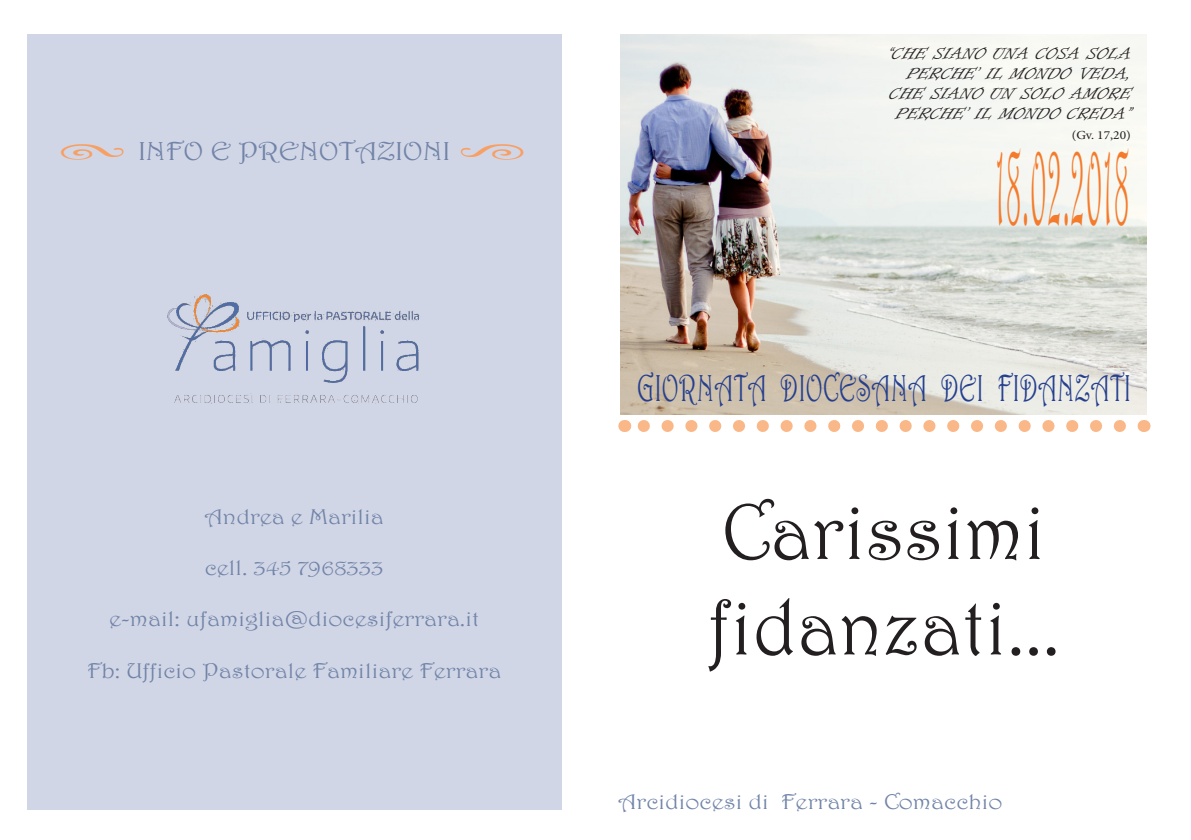
<style>
.page{position:relative;width:1191px;height:840px;background:#fff}
.page>*{position:absolute;margin:0;border:0;box-sizing:border-box;transform-origin:0 0}
.t1{font:115.8px "Harrington";letter-spacing:.05em;color:#f47b2b;scale:.25 1}
.t2{font:86.8px "Harrington";color:#f89f63;scale:.34 1}
.t3{font:79.4px/95.4px "Harrington";color:#231f20}
.t4{font:37.6px "Harrington";letter-spacing:.02em;color:#253f8e;scale:.67 1}
.t5{font:26px "Harrington";color:#7184a8;scale:1.15 1}
.t6{font:21.4px "Harrington";color:#7184a8;scale:1.15 1}
.t7{font:18.4px/20px "Informal Roman";color:#231f20;text-align:right;scale:1.09 1}
.t8{font:12.4px "Minion Pro";color:#231f20;scale:1.09 1}
</style>
<div class="page">
<svg style="left:637px;top:420px;width:483px;height:12px"></svg>
<svg style="left:1143px;top:420px;width:1px;height:12px"></svg>
<svg style="left:624px;top:420px;width:1px;height:12px"></svg>
<img style="left:620px;top:34px;width:526px;height:380px">
<div style="left:27px;top:34px;width:534px;height:775px;background:#d1d6e6"></div>
<img style="left:167px;top:294px;width:253px;height:110px">
<p class="t5" style="left:138px;top:135px;width:273px">INFO E PRENOTAZIONI</p>
<p class="t2" style="left:440px;top:160px;width:51px;rotate:-90deg">S</p>
<p class="t6" style="left:205px;top:503px;width:157px">Andrea e Marilia</p>
<p class="t6" style="left:205px;top:554px;width:157px">cell. 345 7968333</p>
<p class="t6" style="left:109px;top:605px;width:323px">e-mail: ufamiglia@diocesiferrara.it</p>
<p class="t6" style="left:87px;top:657px;width:362px">Fb: Ufficio Pastorale Familiare Ferrara</p>
<p class="t7" style="left:886px;top:44px;width:226px">“CHE SIANO UNA COSA SOLA<br>PERCHE’ IL MONDO VEDA,</p>
<p class="t7" style="left:889px;top:84px;width:223px;text-align:center">CHE SIANO UN SOLO AMORE<br>PERCHE’ IL MONDO CREDA”</p>
<p class="t8" style="left:1071px;top:127px;width:56px">(Gv. 17,20)</p>
<p class="t1" style="left:995px;top:115px;width:534px">18.02.2018</p>
<p class="t4" style="left:637px;top:365px;width:738px">GIORNATA DIOCESANA DEI FIDANZATI</p>
<p class="t3" style="left:708px;top:482px;width:354px">Carissimi fidanzati...</p>
<p class="t6" style="left:618px;top:788px;width:336px">Arcidiocesi di Ferrara - Comacchio</p>
</div>
